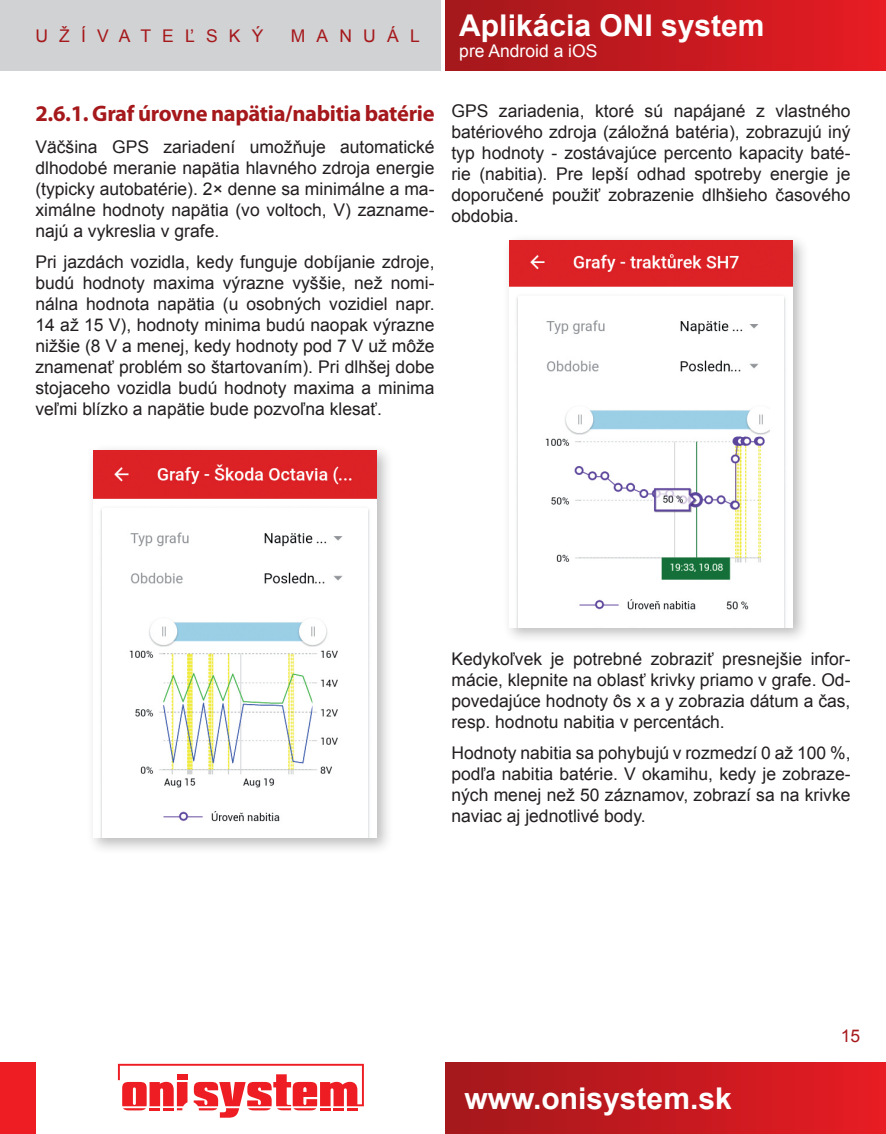
<style>
.page{position:relative;width:886px;height:1134px;background:#fff}
.page>*{position:absolute;margin:0;border:0;box-sizing:border-box;transform-origin:0 0}
.t1{font:700 30px "Arial";color:#fff}
.t2{font:700 22.5px "Myriad Pro";letter-spacing:-.015em;color:#a5181b}
.t3{font:17.5px/21px "Arial";color:#231f20;text-align:justify}
.t4{font:17.5px "Arial";letter-spacing:.64em;color:#a5181b}
.t5{font:17.5px "Arial";color:#fff}
</style>
<div class="page">
<div style="left:0;top:0;width:441px;height:71px;background:#d1d2d4"></div>
<div style="left:445px;top:0;width:441px;height:71px;background:linear-gradient(to right,#a2181c,#e71c23)"></div>
<div style="left:87px;top:443px;width:307px;height:412px;background:#231f20;opacity:.3"></div>
<img style="left:93px;top:451px;width:284px;height:387px">
<div style="left:503px;top:233px;width:307px;height:412px;background:#231f20;opacity:.3"></div>
<img style="left:509px;top:241px;width:284px;height:387px">
<div style="left:445px;top:1063px;width:441px;height:71px;background:linear-gradient(to right,#a2181c,#e71c23)"></div>
<div style="left:0;top:1063px;width:35px;height:71px;background:#ee1d23"></div>
<svg style="left:118px;top:1064px;width:246px;height:54px"></svg>
<p class="t4" style="left:35px;top:24px;width:230px">UŽÍVATEĽSKÝ</p>
<p class="t4" style="left:291px;top:24px;width:130px">MANUÁL</p>
<h1 class="t1" style="left:459px;top:6px;width:307px">Aplikácia ONI system</h1>
<p class="t5" style="left:459px;top:39px;width:140px">pre Android a iOS</p>
<p class="t2" style="left:35px;top:99px;width:401px">2.6.1. Graf úrovne napätia/nabitia batérie</p>
<p class="t3" style="left:35px;top:136px;width:401px">Väčšina GPS zariadení umožňuje automatické dlhodobé meranie napätia hlavného zdroja energie (typicky autobatérie). 2× denne sa minimálne a ma&shy;ximálne hodnoty napätia (vo voltoch, V) zazname&shy;najú a vykreslia v grafe.</p>
<p class="t3" style="left:35px;top:252px;width:401px">Pri jazdách vozidla, kedy funguje dobíjanie zdroje, budú hodnoty maxima výrazne vyššie, než nomi&shy;nálna hodnota napätia (u osobných vozidiel napr.<br>14 až 15 V), hodnoty minima budú naopak výrazne nižšie (8 V a menej, kedy hodnoty pod 7 V už môže znamenať problém so štartovaním). Pri dlhšej dobe stojaceho vozidla budú hodnoty maxima a minima veľmi blízko a napätie bude pozvoľna klesať.</p>
<p class="t3" style="left:451px;top:100px;width:401px">GPS zariadenia, ktoré sú napájané z vlastného batériového zdroja (záložná batéria), zobrazujú iný typ hodnoty - zostávajúce percento kapacity baté&shy;rie (nabitia). Pre lepší odhad spotreby energie je doporučené použiť zobrazenie dlhšieho časového obdobia.</p>
<p class="t3" style="left:451px;top:648px;width:401px">Kedykoľvek je potrebné zobraziť presnejšie infor&shy;mácie, klepnite na oblasť krivky priamo v grafe. Od&shy;povedajúce hodnoty ôs x a y zobrazia dátum a čas, resp. hodnotu nabitia v percentách.</p>
<p class="t3" style="left:451px;top:743px;width:401px">Hodnoty nabitia sa pohybujú v rozmedzí 0 až 100 %, podľa nabitia batérie. V okamihu, kedy je zobraze&shy;ných menej než 50 záznamov, zobrazí sa na krivke naviac aj jednotlivé body.</p>
<h1 class="t1" style="left:464px;top:1079px;width:269px">www.onisystem.sk</h1>
<p class="t4" style="left:841px;top:1024px;width:21px">15</p>
</div>
